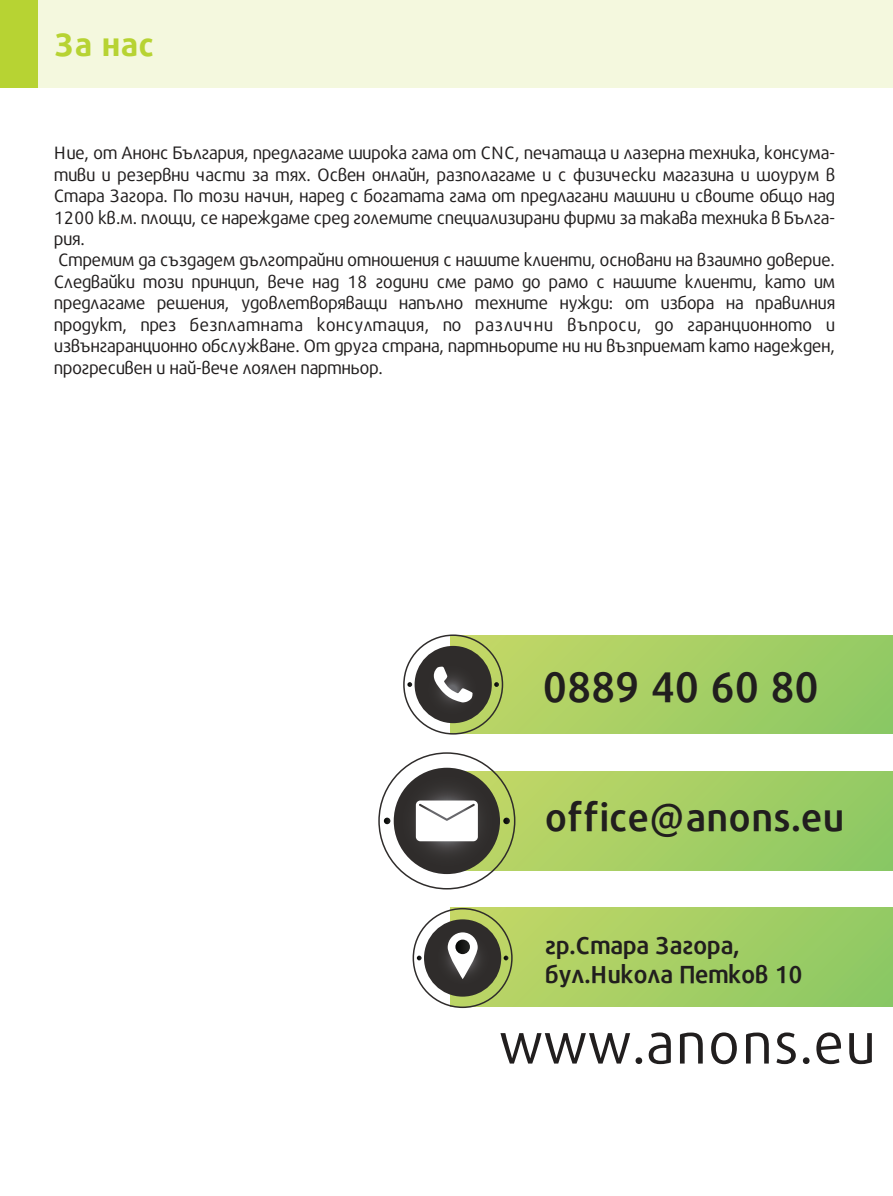
<style>
.page{position:relative;width:893px;height:1196px;background:#fff}
.page>*{position:absolute;margin:0;border:0;box-sizing:border-box;transform-origin:0 0}
.t1{font:57.15px "Repo";color:#211e1e}
.t2{font:600 42.45px "Repo";color:#211e1e}
.t3{font:600 38.55px "Repo";color:#211e1e}
.t4{font:700 32.1px "Repo";color:#b7d333}
.t5{font:600 24.3px/29.1px "Repo";color:#211e1e}
.t6{font:17.85px/21.5px "Repo";color:#211e1e}
</style>
<div class="page">
<div style="left:1px;top:0;width:892px;height:88px;background:#f4f8de"></div>
<div style="left:0;top:0;width:37px;height:88px;background:#b7d333"></div>
<div style="left:450px;top:635px;width:443px;height:98px;background:linear-gradient(to right,#bed264,#90cb65)"></div>
<div style="left:450px;top:771px;width:443px;height:99px;background:linear-gradient(to right,#bfd264,#8fca65)"></div>
<div style="left:450px;top:907px;width:443px;height:99px;background:linear-gradient(to right,#bed164,#90cb65)"></div>
<div style="left:415px;top:645px;width:77px;height:78px;background:#2f2c2b;border-radius:39px"></div>
<div style="left:403px;top:634px;width:100px;height:100px;border:2px solid #2f2c2b;border-radius:50%"></div>
<svg style="left:494px;top:682px;width:5px;height:5px"></svg>
<svg style="left:407px;top:682px;width:5px;height:5px"></svg>
<svg style="left:434px;top:666px;width:39px;height:36px"></svg>
<svg style="left:394px;top:767px;width:106px;height:107px;background:#363332"></svg>
<svg style="left:503px;top:817px;width:7px;height:7px"></svg>
<svg style="left:384px;top:817px;width:6px;height:7px"></svg>
<svg style="left:416px;top:800px;width:62px;height:41px"></svg>
<div style="left:424px;top:919px;width:77px;height:77px;background:#2f2c2b;border-radius:39px"></div>
<div style="left:413px;top:907px;width:100px;height:100px;border:2px solid #2f2c2b;border-radius:50%"></div>
<svg style="left:504px;top:955px;width:4px;height:5px"></svg>
<svg style="left:417px;top:955px;width:5px;height:5px"></svg>
<svg style="left:448px;top:932px;width:30px;height:47px"></svg>
<svg style="left:455px;top:939px;width:15px;height:15px"></svg>
<h3 class="t4" style="left:55px;top:15px;width:101px">За нас</h3>
<p class="t6" style="left:54px;top:140px;width:782px">Ние, от Анонс България, предлагаме широка гама от CNC, печатаща и лазерна техника, консума&shy;тиви и резервни части за тях. Освен онлайн, разполагаме и с физически магазина и шоурум в Стара Загора. По този начин, наред с богатата гама от предлагани машини и своите общо над 1200 кв.м. площи, се нареждаме сред големите специализирани фирми за такава техника в Бълга&shy;рия.<br>Стремим да създадем дълготрайни отношения с нашите клиенти, основани на взаимно доверие.<br>Следвайки този принцип, вече над 18 години сме рамо до рамо с нашите клиенти, като им предлагаме решения, удовлетворяващи напълно техните нужди: от избора на правилния продукт, през безплатната консултация, по различни въпроси, до гаранционното и извънгаранционно обслужване. От друга страна, партньорите ни ни възприемат като надежден, прогресивен и най-вече лоялен партньор.</p>
<h2 class="t2" style="left:543px;top:649px;width:277px">0889 40 60 80</h2>
<h3 class="t3" style="left:545px;top:782px;width:301px">office@anons.eu</h3>
<h3 class="t5" style="left:545px;top:928px;width:259px">гр.Стара Загора, бул.Никола Петков 10</h3>
<h1 class="t1" style="left:499px;top:994px;width:380px">www.anons.eu</h1>
</div>
